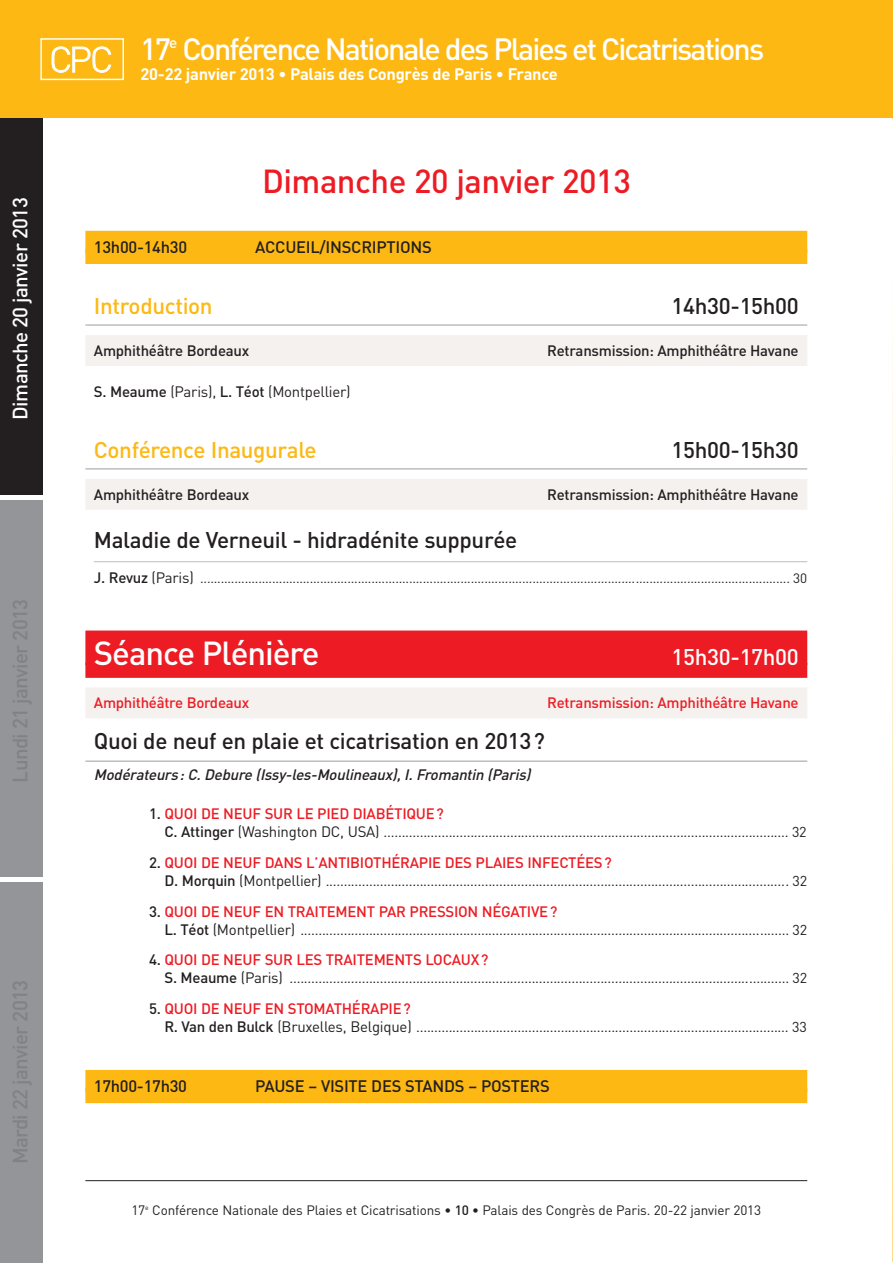
<style>
.page{position:relative;width:893px;height:1263px;background:#fff}
.page>*{position:absolute;margin:0;border:0;box-sizing:border-box;transform-origin:0 0}
.t1{font:500 33px "DIN";letter-spacing:-.015em;color:#ed1c24}
.t2{font:500 33px "DIN";letter-spacing:-.03em;color:#fff}
.t3{font:500 30.45px "DIN";letter-spacing:-.065em;color:#fff}
.t4{font:500 22.5px "DIN";letter-spacing:-.015em;color:#231f20}
.t5{font:500 22.5px "DIN";letter-spacing:-.015em;color:#fdb813}
.t6{font:500 22.5px "DIN";letter-spacing:-.015em;color:#fff}
.t7{font:500 20.55px "DIN";letter-spacing:-.03em;color:#fff}
.t8{font:500 16.5px "DIN";letter-spacing:-.015em;color:#231f20}
.t9{font:700 16.5px "DIN";letter-spacing:-.015em;color:#fff}
.t10{font:500 15px "DIN";letter-spacing:-.015em;color:#ed1c24}
.t11{font:500 15px "DIN";letter-spacing:-.015em;color:#231f20}
.t12{font:italic 500 15px "DIN";color:#231f20}
.t13{font:15px "DIN";letter-spacing:-.015em;color:#231f20}
.t14{font:14.25px "DIN";letter-spacing:-.015em;color:#231f20}
.t15{font:13.5px "DIN";letter-spacing:-.01em;color:#231f20}
.s1{font-weight:500}
.s2{font-weight:500;font-size:15px}
.s3{font-size:15px}
.s4{color:#231f20}
</style>
<div class="page">
<div style="left:0;top:0;width:893px;height:1262px;background:#fdb813"></div>
<div style="left:0;top:118px;width:892px;height:1144px;background:#fff"></div>
<svg style="left:892px;top:118px;width:1px;height:1144px"></svg>
<hr style="left:85px;top:1180px;width:722px;height:1px;background:#231f20">
<div style="left:40px;top:38px;width:84px;height:42px;border:1px solid #fff"></div>
<svg style="left:51px;top:46px;width:60px;height:27px"></svg>
<div style="left:85px;top:231px;width:722px;height:22px;background:#fdb813"></div>
<div style="left:85px;top:249px;width:722px;height:15px;background:#fdb813"></div>
<hr style="left:85px;top:324px;width:722px;height:2px;background:#bbbdc0">
<div style="left:85px;top:335px;width:722px;height:21px;background:#f4f1ef"></div>
<div style="left:85px;top:354px;width:722px;height:12px;background:#f4f1ef"></div>
<hr style="left:85px;top:468px;width:722px;height:2px;background:#bbbdc0">
<div style="left:85px;top:479px;width:722px;height:21px;background:#f4f1ef"></div>
<div style="left:85px;top:498px;width:722px;height:12px;background:#f4f1ef"></div>
<hr style="left:94px;top:561px;width:713px;height:1px;background:#bbbdc0">
<div style="left:85px;top:631px;width:722px;height:34px;background:#ed1c24"></div>
<div style="left:85px;top:663px;width:722px;height:15px;background:#ed1c24"></div>
<div style="left:85px;top:687px;width:722px;height:21px;background:#f4f1ef"></div>
<div style="left:85px;top:706px;width:722px;height:12px;background:#f4f1ef"></div>
<hr style="left:85px;top:760px;width:722px;height:2px;background:#bbbdc0">
<div style="left:85px;top:1070px;width:722px;height:22px;background:#fdb813"></div>
<div style="left:85px;top:1088px;width:722px;height:15px;background:#fdb813"></div>
<div style="left:0;top:118px;width:43px;height:1144px;background:#939598"></div>
<div style="left:0;top:118px;width:43px;height:381px;background:#231f20"></div>
<hr style="left:0;top:495px;width:43px;height:4px;background:#fff">
<hr style="left:0;top:878px;width:43px;height:4px;background:#fff">
<h3 class="t7" style="left:13px;top:420px;width:224px;rotate:-90deg">Dimanche 20 janvier 2013</h3>
<h2 class="t3" style="left:141px;top:38px;width:625px">17<sup>e</sup> Conférence Nationale des Plaies et Cicatrisations</h2>
<p class="t9" style="left:141px;top:68px;width:419px">20-22 janvier 2013 • Palais des Congrès de Paris • France</p>
<h1 class="t1" style="left:262px;top:169px;width:370px">Dimanche 20 janvier 2013</h1>
<p class="t8" style="left:94px;top:241px;width:95px">13h00-14h30</p>
<p class="t8" style="left:255px;top:241px;width:178px">ACCUEIL/INSCRIPTIONS</p>
<h3 class="t5" style="left:94px;top:298px;width:120px">Introduction</h3>
<h3 class="t4" style="left:672px;top:298px;width:129px">14h30-15h00</h3>
<p class="t11" style="left:94px;top:345px;width:157px">Amphithéâtre Bordeaux</p>
<p class="t11" style="left:547px;top:345px;width:253px">Retransmission: Amphithéâtre Havane</p>
<p class="t13" style="left:94px;top:386px;width:258px"><span class="s1">S. Meaume</span> (Paris), <span class="s1">L. Téot</span> (Montpellier)</p>
<h3 class="t5" style="left:94px;top:441px;width:224px">Conférence Inaugurale</h3>
<h3 class="t4" style="left:672px;top:441px;width:129px">15h00-15h30</h3>
<p class="t11" style="left:94px;top:489px;width:157px">Amphithéâtre Bordeaux</p>
<p class="t11" style="left:547px;top:489px;width:253px">Retransmission: Amphithéâtre Havane</p>
<h3 class="t4" style="left:94px;top:532px;width:425px">Maladie de Verneuil - hidradénite suppurée</h3>
<p class="t15" style="left:94px;top:574px;width:715px"><span class="s2">J. Revuz</span> <span class="s3">(Paris)</span> ............................................................................................................................................................................ 30</p>
<h1 class="t2" style="left:94px;top:641px;width:227px">Séance Plénière</h1>
<h3 class="t6" style="left:672px;top:649px;width:129px">15h30-17h00</h3>
<p class="t10" style="left:94px;top:698px;width:157px">Amphithéâtre Bordeaux</p>
<p class="t10" style="left:547px;top:698px;width:253px">Retransmission: Amphithéâtre Havane</p>
<h3 class="t4" style="left:94px;top:733px;width:453px">Quoi de neuf en plaie et cicatrisation en 2013?</h3>
<p class="t12" style="left:94px;top:769px;width:441px">Modérateurs:C.Debure (Issy-les-Moulineaux),I.Fromantin (Paris)</p>
<p class="t10" style="left:149px;top:809px;width:296px"><span class="s4">1.</span> QUOI DE NEUF SUR LE PIED DIABÉTIQUE?</p>
<p class="t14" style="left:164px;top:827px;width:644px"><span class="s2">C. Attinger</span> <span class="s3">(Washington DC, USA)</span> ................................................................................................................ 32</p>
<p class="t10" style="left:149px;top:857px;width:464px"><span class="s4">2.</span> QUOI DE NEUF DANS L’ANTIBIOTHÉRAPIE DES PLAIES INFECTÉES?</p>
<p class="t14" style="left:164px;top:876px;width:644px"><span class="s2">D. Morquin</span> <span class="s3">(Montpellier)</span> ................................................................................................................................ 32</p>
<p class="t10" style="left:149px;top:906px;width:410px"><span class="s4">3.</span> QUOI DE NEUF EN TRAITEMENT PAR PRESSION NÉGATIVE?</p>
<p class="t14" style="left:164px;top:924px;width:644px"><span class="s2">L. Téot</span> <span class="s3">(Montpellier)</span> ....................................................................................................................................... 32</p>
<p class="t10" style="left:149px;top:955px;width:341px"><span class="s4">4.</span> QUOI DE NEUF SUR LES TRAITEMENTS LOCAUX?</p>
<p class="t14" style="left:164px;top:973px;width:644px"><span class="s2">S. Meaume</span> <span class="s3">(Paris)</span> .......................................................................................................................................... 32</p>
<p class="t10" style="left:149px;top:1003px;width:263px"><span class="s4">5.</span> QUOI DE NEUF EN STOMATHÉRAPIE?</p>
<p class="t14" style="left:164px;top:1022px;width:644px"><span class="s2">R. Van den Bulck</span> <span class="s3">(Bruxelles, Belgique)</span> ....................................................................................................... 33</p>
<p class="t8" style="left:94px;top:1081px;width:95px">17h00-17h30</p>
<p class="t8" style="left:255px;top:1081px;width:296px">PAUSE – VISITE DES STANDS – POSTERS</p>
<p class="t15" style="left:131px;top:1205px;width:631px">16<sup>e</sup>7 Conférence Nationale des Plaies et Cicatrisations <span class="s1">• 10 •</span> Palais des Congrès de Paris. 20-22 janvier 2013</p>
<p class="t15" style="left:654px;top:1205px;width:35px">15 17</p>
<p class="t15" style="left:754px;top:1205px;width:9px">2</p>
</div>
